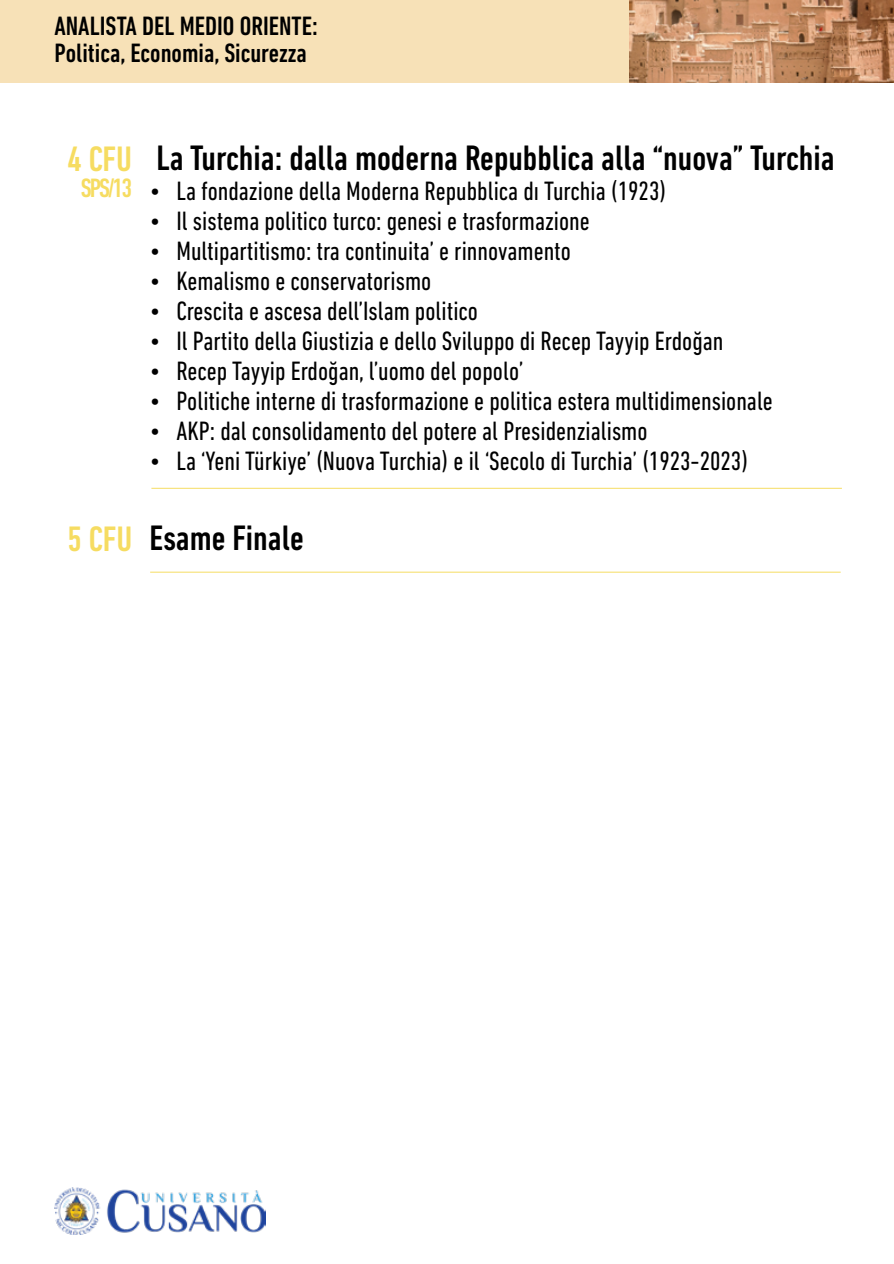
<style>
.page{position:relative;width:894px;height:1264px;background:#fff}
.page>*{position:absolute;margin:0;border:0;box-sizing:border-box;transform-origin:0 0}
.t1{font:500 condensed 36px "DIN Next LT Pro";color:#000}
.t2{font:500 condensed 36px "DIN Next LT Pro";color:#f6dc61}
.t3{font:condensed 27px "DIN Next LT Pro";color:#000}
.t4{font:500 condensed 27px/27px "DIN Next LT Pro";color:#000}
.t5{font:500 condensed 27px "DIN Next LT Pro";color:#f6dc61}
.s1{color:#f6dc61}
</style>
<div class="page">
<div style="left:0;top:0;width:893px;height:83px;background:#f7e1b7"></div>
<img style="left:630px;top:0;width:263px;height:83px">
<img style="left:54px;top:1187px;width:211px;height:47px">
<hr style="left:151px;top:488px;width:690px;height:1px;background:#f6dd63">
<hr style="left:150px;top:571px;width:690px;height:1px;background:#f6dd63">
<p class="t4" style="left:54px;top:12px;width:265px">ANALISTA DEL MEDIO ORIENTE:<br>Politica, Economia, Sicurezza</p>
<h1 class="t2" style="left:67px;top:139px;width:66px">4 CFU</h1>
<p class="t5" style="left:81px;top:172px;width:53px">SPS/13</p>
<h1 class="t1" style="left:156px;top:138px;width:679px">La Turchia: dalla moderna Repubblica alla “nuova” Turchia</h1>
<p class="t3" style="left:149px;top:176px;width:518px">• La fondazione della Moderna Repubblica dı Turchia (1923)</p>
<p class="t3" style="left:149px;top:206px;width:442px">• Il sistema politico turco: genesi e trasformazione</p>
<p class="t3" style="left:149px;top:236px;width:423px">• Multipartitismo: tra continuita’ e rinnovamento</p>
<p class="t3" style="left:149px;top:266px;width:283px">• Kemalismo e conservatorismo</p>
<p class="t3" style="left:149px;top:296px;width:330px">• Crescita e ascesa dell’Islam politico</p>
<p class="t3" style="left:149px;top:326px;width:575px">• Il Partito della Giustizia e dello Sviluppo di Recep Tayyip Erdoğan</p>
<p class="t3" style="left:149px;top:356px;width:375px">• Recep Tayyip Erdoğan, l’uomo del popolo’</p>
<p class="t3" style="left:149px;top:386px;width:625px">• Politiche interne di trasformazione e politica estera multidimensionale</p>
<p class="t3" style="left:149px;top:416px;width:499px">• AKP: dal consolidamento del potere al Presidenzialismo</p>
<p class="t3" style="left:149px;top:446px;width:600px">• La ‘Yeni Türkiye’ (Nuova Turchia) e il ‘Secolo di Turchia’ (1923-2023)</p>
<h1 class="t1" style="left:68px;top:517px;width:238px"><span class="s1">5 CFU</span> Esame Finale</h1>
</div>
